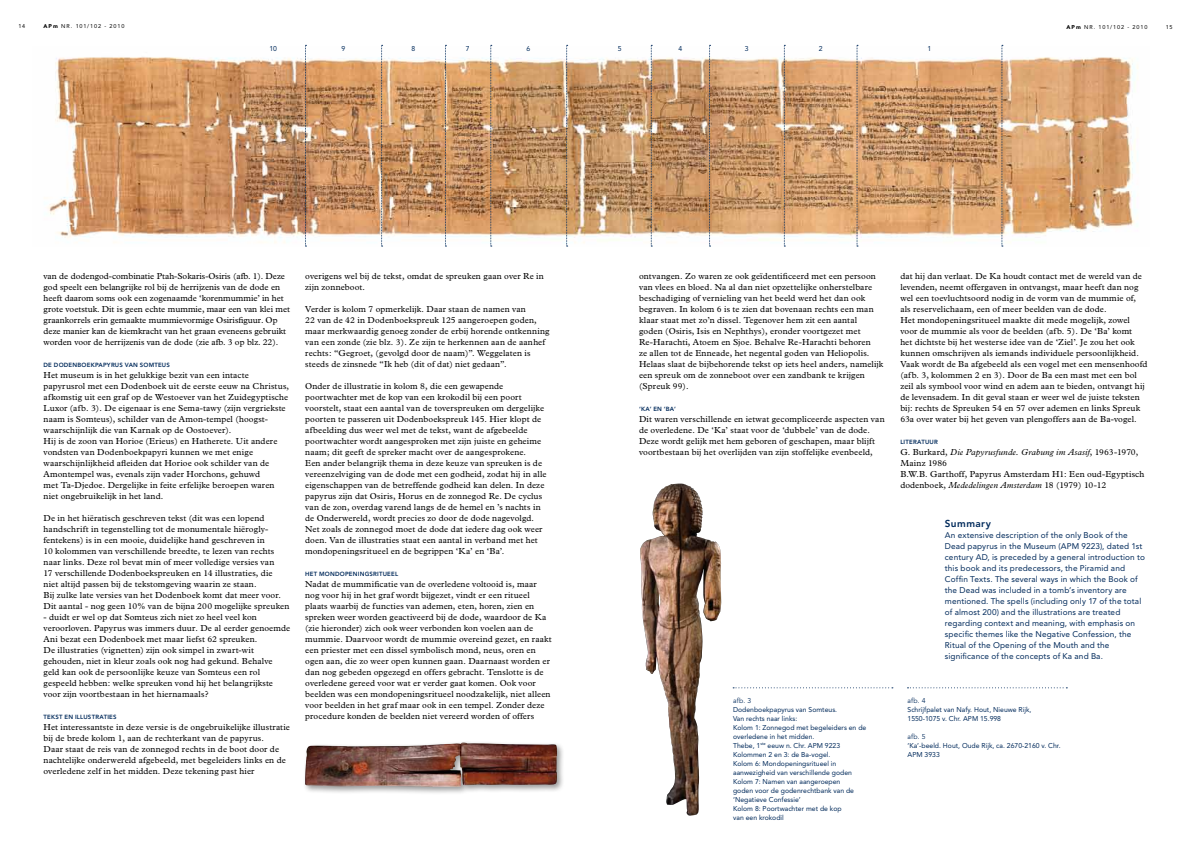
<style>
.page{position:relative;width:1191px;height:842px;background:#fff}
.page>*{position:absolute;margin:0;border:0;box-sizing:border-box;transform-origin:0 0}
.t1{font:800 10px "Avenir";color:#002a5b}
.t2{font:8.8px/11px "Plantin";letter-spacing:.015em;color:#000}
.t3{font:8.2px/11px "Avenir";letter-spacing:.015em;color:#002a5b}
.t4{font:7px/9px "Avenir";color:#002a5b}
.t5{font:7px "Avenir";letter-spacing:.03em;color:#002a5b}
.t6{font:800 6px "Avenir";letter-spacing:.035em;color:#002a5b}
.t7{font:5.5px "Avenir";letter-spacing:.155em;color:#000}
.s1{font-weight:900}
.s2{font-style:italic}
</style>
<div class="page">
<div style="left:302px;top:739px;width:263px;height:56px;background:#000;opacity:.4"></div>
<img style="left:305px;top:742px;width:252px;height:45px">
<img style="left:640px;top:484px;width:46px;height:321px">
<svg style="left:733px;top:688px;width:160px;height:1px"></svg>
<img style="left:47px;top:47px;width:1091px;height:199px">
<svg style="left:907px;top:688px;width:160px;height:1px"></svg>
<svg style="left:1001px;top:45px;width:2px;height:202px"></svg>
<svg style="left:856px;top:45px;width:2px;height:202px"></svg>
<svg style="left:784px;top:45px;width:1px;height:202px"></svg>
<svg style="left:709px;top:45px;width:1px;height:202px"></svg>
<svg style="left:651px;top:45px;width:1px;height:202px"></svg>
<svg style="left:566px;top:45px;width:1px;height:202px"></svg>
<svg style="left:490px;top:45px;width:2px;height:202px"></svg>
<svg style="left:445px;top:45px;width:1px;height:202px"></svg>
<svg style="left:381px;top:45px;width:2px;height:202px"></svg>
<svg style="left:305px;top:45px;width:1px;height:202px"></svg>
<p class="t7" style="left:18px;top:23px;width:8px">14</p>
<p class="t7" style="left:44px;top:23px;width:82px"><span class="s1">APm</span> NR. 101/102 - 2010</p>
<p class="t7" style="left:1066px;top:23px;width:82px"><span class="s1">APm</span> NR. 101/102 - 2010</p>
<p class="t7" style="left:1165px;top:23px;width:8px">15</p>
<p class="t4" style="left:269px;top:44px;width:9px">10</p>
<p class="t4" style="left:341px;top:44px;width:5px">9</p>
<p class="t4" style="left:411px;top:44px;width:5px">8</p>
<p class="t4" style="left:466px;top:44px;width:5px">7</p>
<p class="t4" style="left:526px;top:44px;width:5px">6</p>
<p class="t4" style="left:618px;top:44px;width:5px">5</p>
<p class="t4" style="left:678px;top:44px;width:5px">4</p>
<p class="t4" style="left:745px;top:44px;width:5px">3</p>
<p class="t4" style="left:819px;top:44px;width:5px">2</p>
<p class="t4" style="left:927px;top:44px;width:5px">1</p>
<p class="t2" style="left:44px;top:271px;width:248px">van de dodengod-combinatie Ptah-Sokaris-Osiris (afb. 1). Deze god speelt een belangrijke rol bij de herrijzenis van de dode en heeft daarom soms ook een zogenaamde ‘korenmummie’ in het grote voetstuk. Dit is geen echte mummie, maar een van klei met graankorrels erin gemaakte mummievormige Osirisfiguur. Op deze manier kan de kiemkracht van het graan eveneens gebruikt worden voor de herrijzenis van de dode (zie afb. 3 op blz. 22).</p>
<p class="t6" style="left:44px;top:361px;width:127px">DE DODENBOEKPAPYRUS VAN SOMTEUS</p>
<p class="t2" style="left:44px;top:370px;width:247px">Het museum is in het gelukkige bezit van een intacte papyrusrol met een Dodenboek uit de eerste eeuw na Christus, afkomstig uit een graf op de Westoever van het Zuidegyptische Luxor (afb. 3). De eigenaar is ene Sema-tawy (zijn vergriekste naam is Somteus), schilder van de Amon-tempel (hoogst&shy;waarschijnlijk die van Karnak op de Oostoever).<br>Hij is de zoon van Horioe (Erieus) en Hatherete. Uit andere vondsten van Dodenboekpapyri kunnen we met enige waarschijnlijkheid afleiden dat Horioe ook schilder van de Amontempel was, evenals zijn vader Horchons, gehuwd<br>met Ta-Djedoe. Dergelijke in feite erfelijke beroepen waren niet ongebruikelijk in het land.</p>
<p class="t2" style="left:44px;top:513px;width:247px">De in het hiëratisch geschreven tekst (dit was een lopend handschrift in tegenstelling tot de monumentale hiërogly&shy;fentekens) is in een mooie, duidelijke hand geschreven in<br>10 kolommen van verschillende breedte, te lezen van rechts naar links. Deze rol bevat min of meer volledige versies van<br>17 verschillende Dodenboekspreuken en 14 illustraties, die niet altijd passen bij de tekstomgeving waarin ze staan.<br>Bij zulke late versies van het Dodenboek komt dat meer voor.<br>Dit aantal - nog geen 10% van de bijna 200 mogelijke spreuken</p>
<p class="t2" style="left:44px;top:612px;width:248px">- duidt er wel op dat Somteus zich niet zo heel veel kon veroorloven. Papyrus was immers duur. De al eerder genoemde Ani bezat een Dodenboek met maar liefst 62 spreuken.<br>De illustraties (vignetten) zijn ook simpel in zwart-wit gehouden, niet in kleur zoals ook nog had gekund. Behalve geld kan ook de persoonlijke keuze van Somteus een rol gespeeld hebben: welke spreuken vond hij het belangrijkste voor zijn voortbestaan in het hiernamaals?</p>
<p class="t6" style="left:44px;top:713px;width:74px">TEKST EN ILLUSTRATIES</p>
<p class="t2" style="left:44px;top:722px;width:248px">Het interessantste in deze versie is de ongebruikelijke illustratie bij de brede kolom 1, aan de rechterkant van de papyrus.<br>Daar staat de reis van de zonnegod rechts in de boot door de nachtelijke onderwereld afgebeeld, met begeleiders links en de overledene zelf in het midden. Deze tekening past hier</p>
<p class="t2" style="left:305px;top:271px;width:240px">overigens wel bij de tekst, omdat de spreuken gaan over Re in zijn zonneboot.</p>
<p class="t2" style="left:305px;top:304px;width:246px">Verder is kolom 7 opmerkelijk. Daar staan de namen van<br>22 van de 42 in Dodenboekspreuk 125 aangeroepen goden, maar merkwaardig genoeg zonder de erbij horende ontkenning van een zonde (zie blz. 3). Ze zijn te herkennen aan de aanhef rechts: “Gegroet, (gevolgd door de naam)”. Weggelaten is steeds de zinsnede “Ik heb (dit of dat) niet gedaan”.</p>
<p class="t2" style="left:305px;top:381px;width:243px">Onder de illustratie in kolom 8, die een gewapende poortwachter met de kop van een krokodil bij een poort voorstelt, staat een aantal van de toverspreuken om dergelijke poorten te passeren uit Dodenboekspreuk 145. Hier klopt de afbeelding dus weer wel met de tekst, want de afgebeelde poortwachter wordt aangesproken met zijn juiste en geheime naam; dit geeft de spreker macht over de aangesprokene.<br>Een ander belangrijk thema in deze keuze van spreuken is de vereenzelviging van de dode met een godheid, zodat hij in alle eigenschappen van de betreffende godheid kan delen. In deze papyrus zijn dat Osiris, Horus en de zonnegod Re. De cyclus van de zon, overdag varend langs de de hemel en ’s nachts in de Onderwereld, wordt precies zo door de dode nagevolgd.<br>Net zoals de zonnegod moet de dode dat iedere dag ook weer doen. Van de illustraties staat een aantal in verband met het mondopeningsritueel en de begrippen ‘Ka’ en ‘Ba’.</p>
<p class="t6" style="left:305px;top:570px;width:94px">HET MONDOPENINGSRITUEEL</p>
<p class="t2" style="left:305px;top:579px;width:248px">Nadat de mummificatie van de overledene voltooid is, maar nog voor hij in het graf wordt bijgezet, vindt er een ritueel plaats waarbij de functies van ademen, eten, horen, zien en spreken weer worden geactiveerd bij de dode, waardoor de Ka (zie hieronder) zich ook weer verbonden kon voelen aan de mummie. Daarvoor wordt de mummie overeind gezet, en raakt een priester met een dissel symbolisch mond, neus, oren en ogen aan, die zo weer open kunnen gaan. Daarnaast worden er dan nog gebeden opgezegd en offers gebracht. Tenslotte is de overledene gereed voor wat er verder gaat komen. Ook voor beelden was een mondopeningsritueel noodzakelijk, niet alleen voor beelden in het graf maar ook in een tempel. Zonder deze procedure konden de beelden niet vereerd worden of offers</p>
<p class="t2" style="left:639px;top:271px;width:246px">ontvangen. Zo waren ze ook geïdentificeerd met een persoon van vlees en bloed. Na al dan niet opzettelijke onherstelbare beschadiging of vernieling van het beeld werd het dan ook begraven. In kolom 6 is te zien dat bovenaan rechts een man klaar staat met zo’n dissel. Tegenover hem zit een aantal<br>goden (Osiris, Isis en Nephthys), eronder voortgezet met Re-Harachti, Atoem en Sjoe. Behalve Re-Harachti behoren<br>ze allen tot de Enneade, het negental goden van Heliopolis.<br>Helaas slaat de bijbehorende tekst op iets heel anders, namelijk een spreuk om de zonneboot over een zandbank te krijgen (Spreuk 99).</p>
<p class="t6" style="left:639px;top:405px;width:38px">‘KA’ EN ‘BA’</p>
<p class="t2" style="left:639px;top:414px;width:247px">Dit waren verschillende en ietwat gecompliceerde aspecten van de overledene. De ‘Ka’ staat voor de ‘dubbele’ van de dode.<br>Deze wordt gelijk met hem geboren of geschapen, maar blijft voortbestaan bij het overlijden van zijn stoffelijke evenbeeld,</p>
<p class="t5" style="left:733px;top:696px;width:20px">afb. 3</p>
<p class="t4" style="left:733px;top:705px;width:135px">Dodenboekpapyrus van Somteus.<br>Van rechts naar links:<br>Kolom 1: Zonnegod met begeleiders en de overledene in het midden.<br>Thebe, 1<sup>ste</sup> eeuw n. Chr. APM 9223<br>Kolommen 2 en 3: de Ba-vogel.<br>Kolom 6: Mondopeningsritueel in aanwezigheid van verschillende goden<br>Kolom 7: Namen van aangeroepen<br>goden voor de godenrechtbank van de ‘Negatieve Confessie’<br>Kolom 8: Poortwachter met de kop<br>van een krokodil</p>
<p class="t2" style="left:900px;top:271px;width:248px">dat hij dan verlaat. De Ka houdt contact met de wereld van de levenden, neemt offergaven in ontvangst, maar heeft dan nog wel een toevluchtsoord nodig in de vorm van de mummie of, als reservelichaam, een of meer beelden van de dode.<br>Het mondopeningsritueel maakte dit mede mogelijk, zowel voor de mummie als voor de beelden (afb. 5). De ‘Ba’ komt<br>het dichtste bij het westerse idee van de ‘Ziel’. Je zou het ook kunnen omschrijven als iemands individuele persoonlijkheid.<br>Vaak wordt de Ba afgebeeld als een vogel met een mensenhoofd (afb. 3, kolommen 2 en 3). Door de Ba een mast met een bol zeil als symbool voor wind en adem aan te bieden, ontvangt hij de levensadem. In dit geval staan er weer wel de juiste teksten bij: rechts de Spreuken 54 en 57 over ademen en links Spreuk 63a over water bij het geven van plengoffers aan de Ba-vogel.</p>
<p class="t6" style="left:900px;top:438px;width:39px">LITERATUUR</p>
<p class="t2" style="left:900px;top:447px;width:246px">G. Burkard, <span class="s2">Die Papyrusfunde. Grabung im Asasif</span>, 1963-1970, Mainz 1986<br>B.W.B. Garthoff, Papyrus Amsterdam H1: Een oud-Egyptisch dodenboek, <span class="s2">Mededelingen Amsterdam</span> 18 (1979) 10-12</p>
<p class="t1" style="left:945px;top:517px;width:48px">SUMMARY</p>
<p class="t3" style="left:945px;top:529px;width:202px">An extensive description of the only Book of the Dead papyrus in the Museum (APM 9223), dated 1st century AD, is preceded by a general introduction to this book and its predecessors, the Piramid and Coffin Texts. The several ways in which the Book of the Dead was included in a tomb’s inventory are mentioned. The spells (including only 17 of the total of almost 200) and the illustrations are treated regarding context and meaning, with emphasis on specific themes like the Negative Confession, the Ritual of the Opening of the Mouth and the significance of the concepts of Ka and Ba.</p>
<p class="t5" style="left:907px;top:696px;width:20px">afb. 4</p>
<p class="t4" style="left:907px;top:705px;width:125px">Schrijfpalet van Nafy. Hout, Nieuwe Rijk,<br>1550-1075 v. Chr. APM 15.998</p>
<p class="t5" style="left:907px;top:732px;width:20px">afb. 5</p>
<p class="t4" style="left:907px;top:741px;width:155px">‘Ka’-beeld. Hout, Oude Rijk, ca. 2670-2160 v. Chr.<br>APM 3933</p>
</div>
